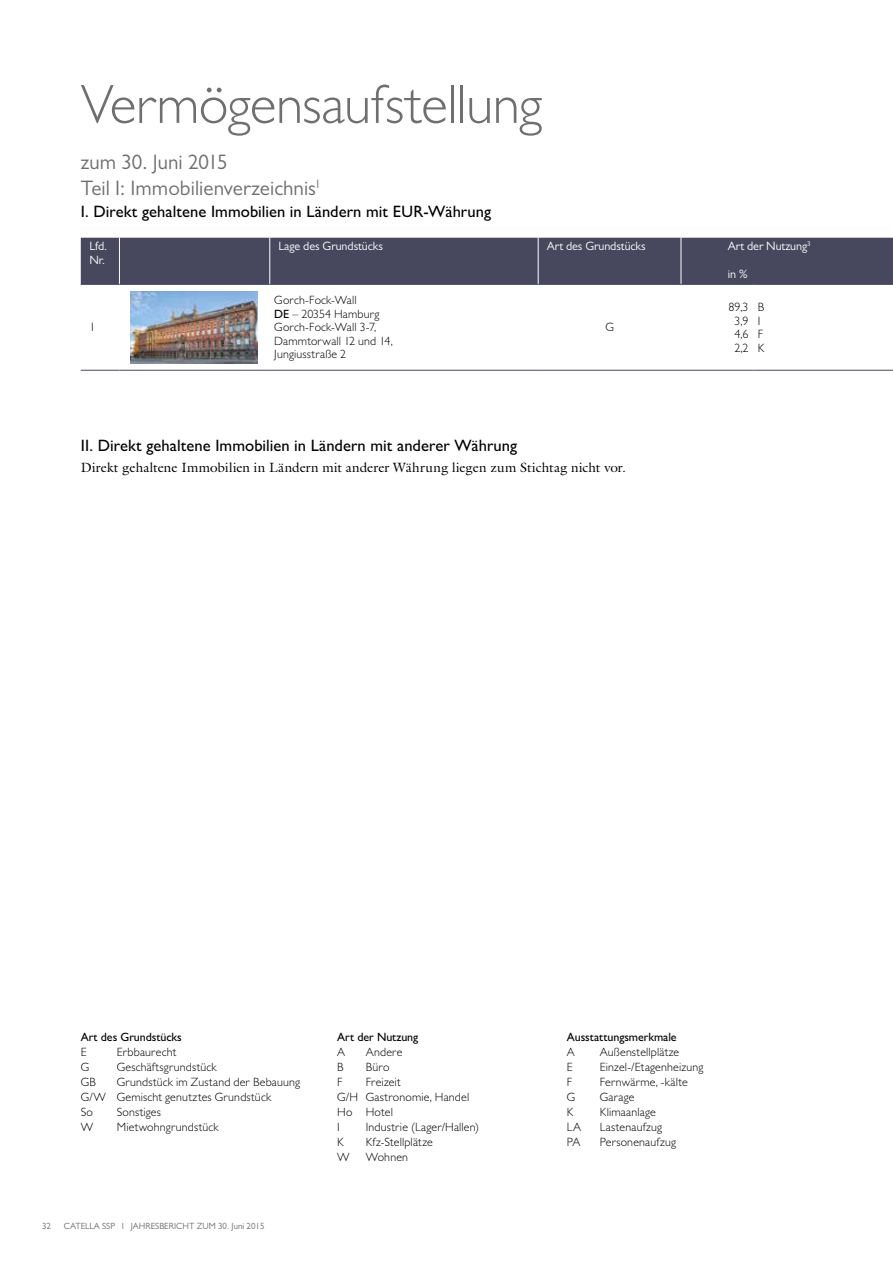
<style>
.page{position:relative;width:893px;height:1263px;background:#fff}
.page>*{position:absolute;margin:0;border:0;box-sizing:border-box;transform-origin:0 0}
.t1{font:300 55.5px "Gill Sans MT Pro";letter-spacing:-.01em;color:#706f6f}
.t2{font:21px/25.2px "Gill Sans MT Pro";color:#706f6f}
.t3{font:500 16.5px "Gill Sans MT Pro";letter-spacing:.005em;color:#000}
.t4{font:13.5px "Galliard";color:#000}
.t5{font:12.15px/13.6px "Gill Sans MT Pro";letter-spacing:-.005em;color:#fff}
.t6{font:300 12.15px/13.6px "Gill Sans MT Pro";color:#000;text-align:center}
.t7{font:300 12px/13.5px "Gill Sans MT Pro";letter-spacing:.015em;color:#000}
.t8{font:500 12px "Gill Sans MT Pro";letter-spacing:-.005em;color:#000}
.t9{font:9px "Gill Sans MT Pro";color:#706f6f}
.s1{font-weight:500}
</style>
<div class="page">
<img style="left:130px;top:291px;width:128px;height:73px">
<div style="left:81px;top:238px;width:812px;height:46px;background:#47475d"></div>
<hr style="left:681px;top:238px;width:1px;height:46px;background:#fff">
<hr style="left:119px;top:238px;width:1px;height:46px;background:#fff">
<hr style="left:269px;top:238px;width:1px;height:46px;background:#fff">
<hr style="left:538px;top:238px;width:1px;height:46px;background:#fff">
<hr style="left:81px;top:284px;width:38px;height:1px;background:#47475d">
<hr style="left:119px;top:284px;width:151px;height:1px;background:#47475d">
<hr style="left:270px;top:284px;width:268px;height:1px;background:#47475d">
<hr style="left:538px;top:284px;width:143px;height:1px;background:#47475d">
<hr style="left:681px;top:284px;width:72px;height:1px;background:#47475d">
<hr style="left:753px;top:284px;width:140px;height:1px;background:#47475d">
<hr style="left:81px;top:370px;width:38px;height:1px;background:#47475d">
<hr style="left:119px;top:370px;width:151px;height:1px;background:#47475d">
<hr style="left:270px;top:370px;width:268px;height:1px;background:#47475d">
<hr style="left:538px;top:370px;width:143px;height:1px;background:#47475d">
<hr style="left:681px;top:370px;width:72px;height:1px;background:#47475d">
<hr style="left:753px;top:370px;width:140px;height:1px;background:#47475d">
<h1 class="t1" style="left:81px;top:71px;width:463px">Vermögensaufstellung</h1>
<h2 class="t2" style="left:81px;top:149px;width:242px">zum 30. Juni 2015<br>Teil I: Immobilienverzeichnis<sup>1</sup></h2>
<h3 class="t3" style="left:81px;top:201px;width:412px">I. Direkt gehaltene Immobilien in Ländern mit EUR-Währung</h3>
<p class="t5" style="left:89px;top:239px;width:19px">Lfd.<br>Nr.</p>
<p class="t5" style="left:278px;top:239px;width:106px">Lage des Grundstücks</p>
<p class="t5" style="left:547px;top:239px;width:100px">Art des Grundstücks</p>
<p class="t5" style="left:728px;top:239px;width:84px">Art der Nutzung<sup>3</sup></p>
<p class="t5" style="left:728px;top:266px;width:21px">in %</p>
<p class="t6" style="left:89px;top:320px;width:8px">1</p>
<p class="t7" style="left:274px;top:293px;width:120px">Gorch-Fock-Wall<br><span class="s1">DE</span> – 20354 Hamburg<br>Gorch-Fock-Wall 3-7,<br>Dammtorwall 12 und 14,<br>Jungiusstraße 2</p>
<p class="t6" style="left:605px;top:320px;width:10px">G</p>
<h3 class="t3" style="left:81px;top:435px;width:438px">II. Direkt gehaltene Immobilien in Ländern mit anderer Währung</h3>
<p class="t4" style="left:81px;top:459px;width:547px">Direkt gehaltene Immobilien in Ländern mit anderer Währung liegen zum Stichtag nicht vor.</p>
<p class="t6" style="left:728px;top:300px;width:22px">89,3<br>3,9<br>4,6<br>2,2</p>
<p class="t6" style="left:758px;top:300px;width:8px;text-align:left">B<br>I<br>F<br>K</p>
<p class="t8" style="left:81px;top:1029px;width:103px">Art des Grundstücks</p>
<p class="t8" style="left:337px;top:1029px;width:83px">Art der Nutzung</p>
<p class="t8" style="left:567px;top:1029px;width:111px">Ausstattungsmerkmale</p>
<p class="t7" style="left:81px;top:1045px;width:8px">E</p>
<p class="t7" style="left:117px;top:1045px;width:61px">Erbbaurecht</p>
<p class="t7" style="left:337px;top:1045px;width:10px">A</p>
<p class="t7" style="left:366px;top:1045px;width:38px">Andere</p>
<p class="t7" style="left:567px;top:1045px;width:10px">A</p>
<p class="t7" style="left:600px;top:1045px;width:81px">Außenstellplätze</p>
<p class="t7" style="left:81px;top:1060px;width:10px">G</p>
<p class="t7" style="left:117px;top:1060px;width:101px">Geschäftsgrundstück</p>
<p class="t7" style="left:337px;top:1060px;width:8px">B</p>
<p class="t7" style="left:366px;top:1060px;width:25px">Büro</p>
<p class="t7" style="left:567px;top:1060px;width:8px">E</p>
<p class="t7" style="left:600px;top:1060px;width:105px">Einzel-/Etagenheizung</p>
<p class="t7" style="left:81px;top:1075px;width:17px">GB</p>
<p class="t7" style="left:117px;top:1075px;width:185px">Grundstück im Zustand der Bebauung</p>
<p class="t7" style="left:337px;top:1075px;width:7px">F</p>
<p class="t7" style="left:366px;top:1075px;width:37px">Freizeit</p>
<p class="t7" style="left:567px;top:1075px;width:7px">F</p>
<p class="t7" style="left:600px;top:1075px;width:90px">Fernwärme, -kälte</p>
<p class="t7" style="left:81px;top:1090px;width:192px">G/W Gemischt genutztes Grundstück</p>
<p class="t7" style="left:337px;top:1090px;width:134px">G/H Gastronomie, Handel</p>
<p class="t7" style="left:567px;top:1090px;width:10px">G</p>
<p class="t7" style="left:600px;top:1090px;width:36px">Garage</p>
<p class="t7" style="left:81px;top:1105px;width:14px">So</p>
<p class="t7" style="left:117px;top:1105px;width:46px">Sonstiges</p>
<p class="t7" style="left:337px;top:1105px;width:57px">Ho Hotel</p>
<p class="t7" style="left:567px;top:1105px;width:8px">K</p>
<p class="t7" style="left:600px;top:1105px;width:57px">Klimaanlage</p>
<p class="t7" style="left:81px;top:1120px;width:14px">W</p>
<p class="t7" style="left:117px;top:1120px;width:103px">Mietwohngrundstück</p>
<p class="t7" style="left:337px;top:1120px;width:4px">I</p>
<p class="t7" style="left:366px;top:1120px;width:115px">Industrie (Lager/Hallen)</p>
<p class="t7" style="left:567px;top:1120px;width:16px">LA</p>
<p class="t7" style="left:600px;top:1120px;width:64px">Lastenaufzug</p>
<p class="t7" style="left:337px;top:1135px;width:8px">K</p>
<p class="t7" style="left:366px;top:1135px;width:69px">Kfz-Stellplätze</p>
<p class="t7" style="left:567px;top:1135px;width:15px">PA</p>
<p class="t7" style="left:600px;top:1135px;width:78px">Personenaufzug</p>
<p class="t7" style="left:337px;top:1150px;width:14px">W</p>
<p class="t7" style="left:366px;top:1150px;width:44px">Wohnen</p>
<p class="t9" style="left:42px;top:1221px;width:10px">32</p>
<p class="t9" style="left:64px;top:1221px;width:202px">CATELLA SSP I JAHRESBERICHT ZUM 30. Juni 2015</p>
</div>
